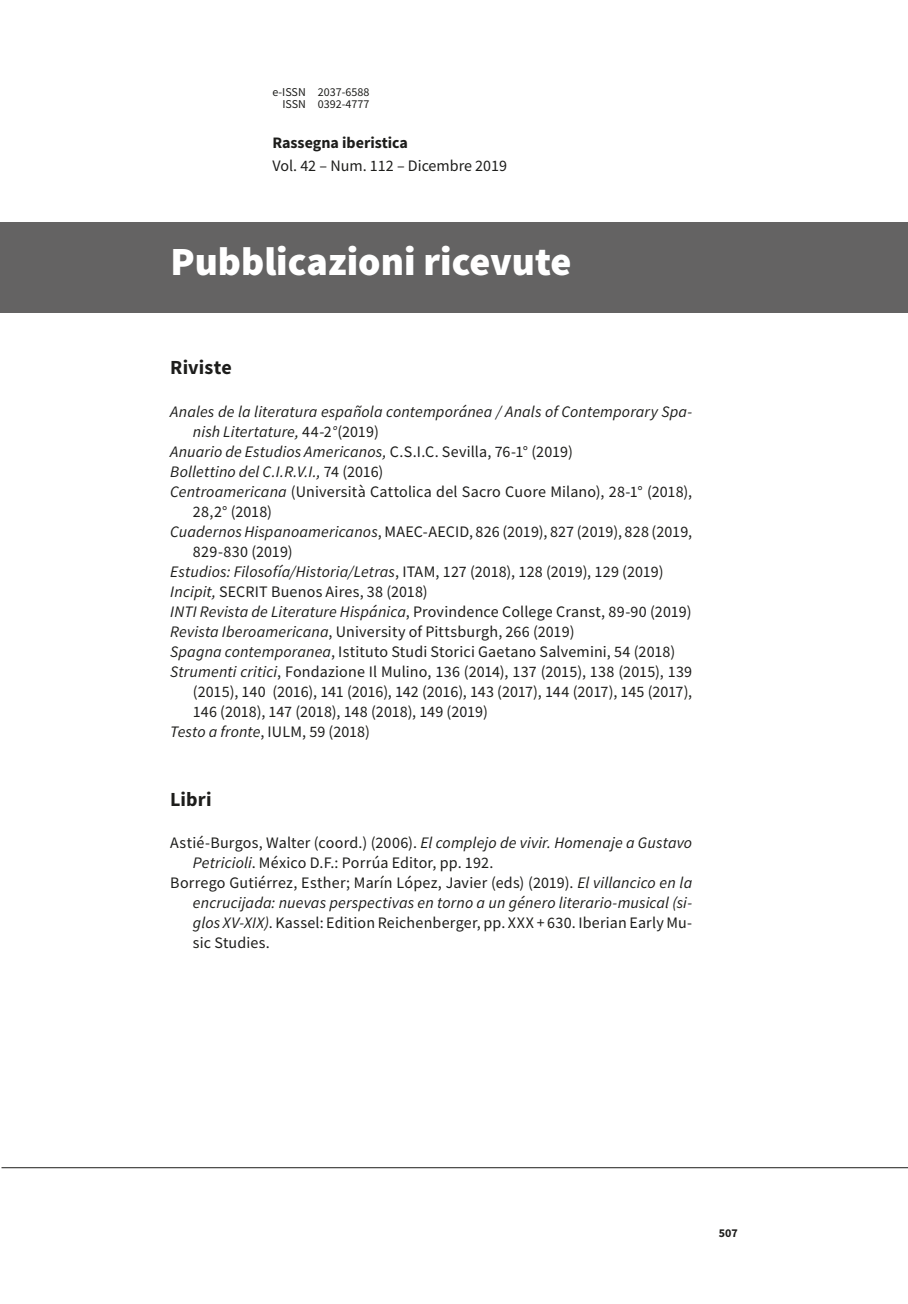
<style>
.page{position:relative;width:908px;height:1304px;background:#fff}
.page>*{position:absolute;margin:0;border:0;box-sizing:border-box;transform-origin:0 0}
.t1{font:900 40px "Source Sans Pro";color:#fff}
.t2{font:700 20px "Source Sans Pro";letter-spacing:.005em;color:#1d1d1b}
.t3{font:16px "Source Sans Pro";letter-spacing:.01em;color:#1d1d1b}
.t4{font:italic 16px "Source Sans Pro";letter-spacing:.01em;color:#1d1d1b}
.t5{font:16px "Source Sans Pro";letter-spacing:-.01em;color:#1d1d1b}
.t6{font:700 16px "Source Sans Pro";color:#1d1d1b}
.t7{font:12px/12.4px "Source Sans Pro";color:#1d1d1b;text-align:right}
.t8{font:700 12px "Source Sans Pro";color:#1d1d1b}
.s1{font-style:normal}
.s2{font-style:italic}
</style>
<div class="page">
<hr style="left:2px;top:1167px;width:905px;height:1px;background:#1d1d1b">
<div style="left:0;top:223px;width:907px;height:90px;background:#646363"></div>
<p class="t7" style="left:272px;top:86px;width:98px">e-ISSN 2037-6588<br>ISSN 0392-4777</p>
<p class="t6" style="left:272px;top:132px;width:137px">Rassegna iberistica</p>
<p class="t3" style="left:272px;top:155px;width:236px">Vol. 42 – Num. 112 – Dicembre 2019</p>
<h1 class="t1" style="left:170px;top:234px;width:402px">Pubblicazioni ricevute</h1>
<p class="t2" style="left:170px;top:354px;width:63px">Riviste</p>
<p class="t4" style="left:170px;top:401px;width:523px">Anales de la literatura española contemporánea / Anals of Contemporary Spa-</p>
<p class="t4" style="left:193px;top:421px;width:187px">nish Litertature, <span class="s1">44-2</span>°<span class="s1">(2019)</span></p>
<p class="t4" style="left:170px;top:441px;width:404px">Anuario de Estudios Americanos, <span class="s1">C.S.I.C. Sevilla, 76-1° (2019)</span></p>
<p class="t4" style="left:170px;top:461px;width:215px">Bollettino del C.I.R.V.I., <span class="s1">74 (2016)</span></p>
<p class="t3" style="left:170px;top:481px;width:523px"><span class="s2">Centroamericana</span> (Università Cattolica del Sacro Cuore Milano), 28-1° (2018),</p>
<p class="t3" style="left:193px;top:501px;width:81px">28,2° (2018)</p>
<p class="t3" style="left:170px;top:521px;width:523px"><span class="s2">Cuadernos Hispanoamericanos</span>, MAEC-AECID, 826 (2019), 827 (2019), 828 (2019,</p>
<p class="t3" style="left:193px;top:541px;width:101px">829-830 (2019)</p>
<p class="t3" style="left:170px;top:561px;width:494px"><span class="s2">Estudios: Filosofía/Historia/Letras</span>, ITAM, 127 (2018), 128 (2019), 129 (2019)</p>
<p class="t3" style="left:170px;top:581px;width:259px"><span class="s2">Incipit,</span> SECRIT Buenos Aires, 38 (2018)</p>
<p class="t3" style="left:170px;top:601px;width:522px"><span class="s2">INTI Revista de Literature Hispánica</span>, Provindence College Cranst, 89-90 (2019)</p>
<p class="t3" style="left:170px;top:621px;width:405px"><span class="s2">Revista Iberoamericana</span>, University of Pittsburgh, 266 (2019)</p>
<p class="t3" style="left:170px;top:641px;width:506px"><span class="s2">Spagna contemporanea</span>, Istituto Studi Storici Gaetano Salvemini, 54 (2018)</p>
<p class="t3" style="left:170px;top:661px;width:523px"><span class="s2">Strumenti critici</span>, Fondazione Il Mulino, 136 (2014), 137 (2015), 138 (2015), 139</p>
<p class="t5" style="left:193px;top:681px;width:500px">(2015), 140 (2016), 141 (2016), 142 (2016), 143 (2017), 144 (2017), 145 (2017),</p>
<p class="t3" style="left:193px;top:701px;width:296px">146 (2018), 147 (2018), 148 (2018), 149 (2019)</p>
<p class="t3" style="left:170px;top:721px;width:201px"><span class="s2">Testo a fronte</span>, IULM, 59 (2018)</p>
<p class="t2" style="left:170px;top:786px;width:43px">Libri</p>
<p class="t3" style="left:170px;top:833px;width:523px">Astié-Burgos, Walter (coord.) (2006). <span class="s2">El complejo de vivir. Homenaje a Gustavo</span></p>
<p class="t3" style="left:193px;top:853px;width:302px"><span class="s2">Petricioli</span>. México D.F.: Porrúa Editor, pp. 192.</p>
<p class="t3" style="left:170px;top:873px;width:523px">Borrego Gutiérrez, Esther; Marín López, Javier (eds) (2019). <span class="s2">El villancico en la</span></p>
<p class="t4" style="left:193px;top:893px;width:500px">encrucijada: nuevas perspectivas en torno a un género literario-musical (si-</p>
<p class="t3" style="left:193px;top:913px;width:500px"><span class="s2">glos XV-XIX)</span>. Kassel: Edition Reichenberger, pp. XXX + 630. Iberian Early Mu-</p>
<p class="t3" style="left:193px;top:933px;width:78px">sic Studies.</p>
<p class="t8" style="left:718px;top:1225px;width:21px">507</p>
</div>
